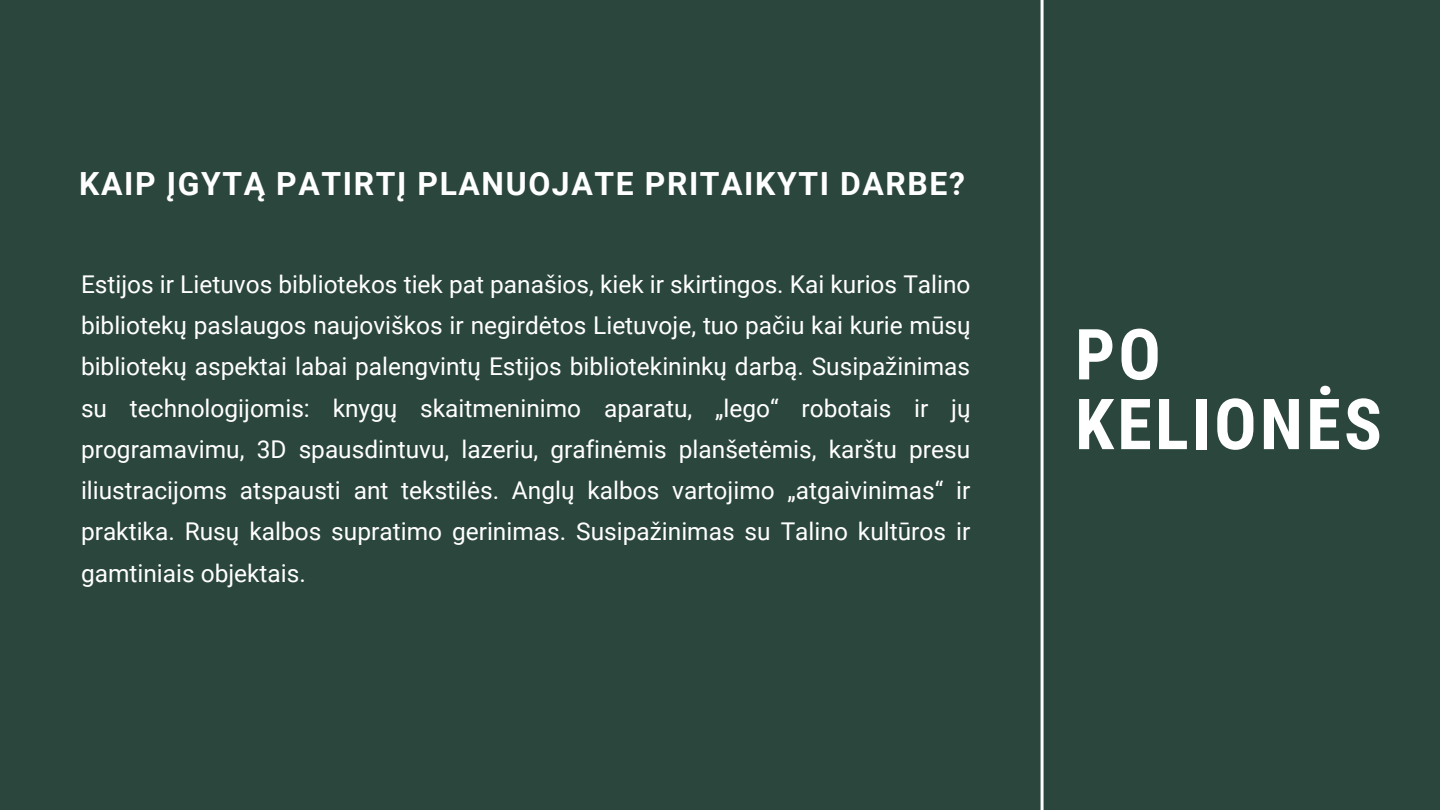
<style>
.page{position:relative;width:1440px;height:810px;background:#2b463c}
.page>*{position:absolute;margin:0;border:0;box-sizing:border-box;transform-origin:0 0}
.t1{font:700 70.5px/69.8px "Roboto Condensed";letter-spacing:.045em;color:#fff}
.t2{font:700 31.9px "Roboto";letter-spacing:.05em;color:#fff}
.t3{font:24.5px/41.2px "Roboto";color:#fff;text-align:justify}
</style>
<div class="page">
<hr style="left:1041px;top:0;width:3px;height:810px;background:#fff">
<h2 class="t2" style="left:79px;top:166px;width:887px">KAIP ĮGYTĄ PATIRTĮ PLANUOJATE PRITAIKYTI DARBE?</h2>
<p class="t3" style="left:81px;top:264px;width:891px">Estijos ir Lietuvos bibliotekos tiek pat panašios, kiek ir skirtingos. Kai kurios Talino bibliotekų paslaugos naujoviškos ir negirdėtos Lietuvoje, tuo pačiu kai kurie mūsų bibliotekų aspektai labai palengvintų Estijos bibliotekininkų darbą. Susipažinimas su technologijomis: knygų skaitmeninimo aparatu, „lego“ robotais ir jų programavimu, 3D spausdintuvu, lazeriu, grafinėmis planšetėmis, karštu presu iliustracijoms atspausti ant tekstilės. Anglų kalbos vartojimo „atgaivinimas“ ir praktika. Rusų kalbos supratimo gerinimas. Susipažinimas su Talino kultūros ir gamtiniais objektais.</p>
<h1 class="t1" style="left:1075px;top:320px;width:308px">PO<br>KELIONĖS</h1>
</div>
